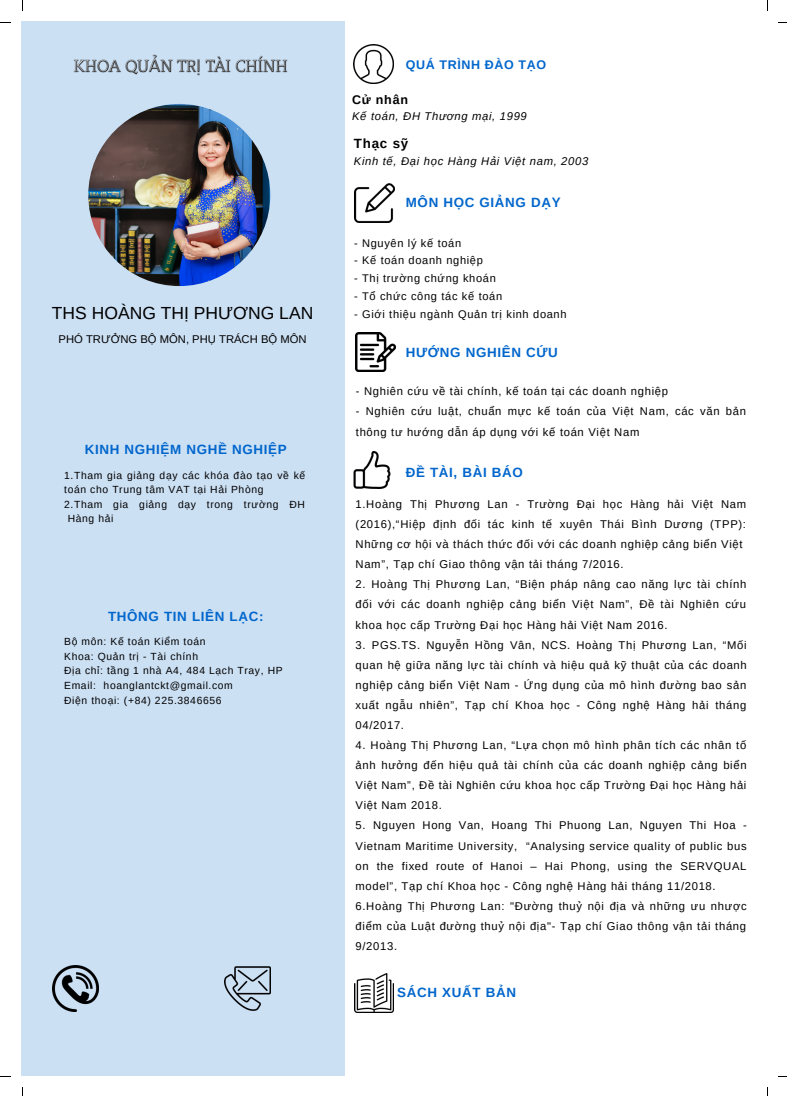
<style>
.page{position:relative;width:787px;height:1096px;background:#fff}
.page>*{position:absolute;margin:0;border:0;box-sizing:border-box;transform-origin:0 0}
.t1{font:17.5px "Arimo";color:#000}
.t2{font:700 13.38px "Arimo";letter-spacing:.05em;color:#06c}
.t3{font:700 13.38px "Arimo";letter-spacing:.06em;color:#000}
.t4{font:700 12.5px "Arimo";letter-spacing:.05em;color:#06c}
.t5{font:700 12.5px "Arimo";letter-spacing:.06em;color:#000}
.t6{font:11.25px/20.1px "Arimo";letter-spacing:.06em;color:#000}
.t7{font:italic 11.25px "Arimo";letter-spacing:.06em;color:#000}
.t8{font:11.25px "Arimo";color:#000}
.t9{font:11px "Arimo";letter-spacing:.06em;color:#000}
.t10{font:10.38px/14.6px "Arimo";letter-spacing:.06em;color:#000}
</style>
<div class="page">
<div style="left:22px;top:22px;width:322px;height:1053px;background:#cce0f4"></div>
<img style="left:88px;top:104px;width:182px;height:182px;border-radius:50%">
<img style="left:53px;top:965px;width:46px;height:46px">
<img style="left:224px;top:966px;width:46px;height:45px">
<img style="left:355px;top:183px;width:39px;height:40px">
<img style="left:354px;top:451px;width:36px;height:37px">
<img style="left:354px;top:973px;width:39px;height:39px">
<img style="left:356px;top:332px;width:39px;height:40px">
<img style="left:73px;top:54px;width:215px;height:22px">
<img style="left:354px;top:44px;width:39px;height:39px">
<h1 class="t1" style="left:52px;top:303px;width:263px">THS HOÀNG THỊ PHƯƠNG LAN</h1>
<p class="t8" style="left:59px;top:333px;width:250px">PHÓ TRƯỞNG BỘ MÔN, PHỤ TRÁCH BỘ MÔN</p>
<p class="t2" style="left:85px;top:442px;width:203px">KINH NGHIỆM NGHỀ NGHIỆP</p>
<p class="t10" style="left:64px;top:467px;width:243px">1.Tham gia giảng dạy các khóa đào tạo về kế</p>
<p class="t10" style="left:64px;top:482px;width:201px">toán cho Trung tâm VAT tại Hải Phòng</p>
<p class="t10" style="left:64px;top:497px;width:242px">2.Tham gia giảng dạy trong trường ĐH</p>
<p class="t10" style="left:68px;top:511px;width:47px">Hàng hải</p>
<p class="t2" style="left:108px;top:609px;width:157px">THÔNG TIN LIÊN LẠC:</p>
<p class="t10" style="left:64px;top:634px;width:220px">Bộ môn: Kế toán Kiểm toán<br>Khoa: Quản trị - Tài chính<br>Địa chỉ: tầng 1 nhà A4, 484 Lạch Tray, HP<br>Email: hoanglantckt@gmail.com<br>Điện thoại: (+84) 225.3846656</p>
<p class="t4" style="left:406px;top:57px;width:142px">QUÁ TRÌNH ĐÀO TẠO</p>
<p class="t5" style="left:352px;top:93px;width:57px">Cử nhân</p>
<p class="t7" style="left:352px;top:110px;width:176px">Kế toán, ĐH Thương mại, 1999</p>
<p class="t3" style="left:354px;top:136px;width:56px">Thạc sỹ</p>
<p class="t7" style="left:354px;top:155px;width:236px">Kinh tế, Đại học Hàng Hải Việt nam, 2003</p>
<p class="t2" style="left:406px;top:195px;width:156px">MÔN HỌC GIẢNG DẠY</p>
<p class="t9" style="left:354px;top:236px;width:109px">- Nguyên lý kế toán</p>
<p class="t9" style="left:354px;top:254px;width:130px">- Kế toán doanh nghiệp</p>
<p class="t9" style="left:354px;top:272px;width:143px">- Thị trường chứng khoán</p>
<p class="t9" style="left:354px;top:290px;width:150px">- Tổ chức công tác kế toán</p>
<p class="t9" style="left:354px;top:308px;width:214px">- Giới thiệu ngành Quản trị kinh doanh</p>
<p class="t2" style="left:406px;top:344px;width:154px">HƯỚNG NGHIÊN CỨU</p>
<p class="t6" style="left:356px;top:380px;width:314px">- Nghiên cứu về tài chính, kế toán tại các doanh nghiệp</p>
<p class="t6" style="left:356px;top:401px;width:392px;line-height:20.5px">- Nghiên cứu luật, chuẩn mực kế toán của Việt Nam, các văn bản thông tư hướng dẫn áp dụng với kế toán Việt Nam</p>
<p class="t2" style="left:406px;top:465px;width:119px">ĐỀ TÀI, BÀI BÁO</p>
<p class="t6" style="left:356px;top:494px;width:392px">1.Hoàng Thị Phương Lan - Trường Đại học Hàng hải Việt Nam (2016),“Hiệp định đối tác kinh tế xuyên Thái Bình Dương (TPP):<br>Những cơ hội và thách thức đối với các doanh nghiệp cảng biển Việt Nam”, Tạp chí Giao thông vận tải tháng 7/2016.</p>
<p class="t6" style="left:356px;top:574px;width:392px;text-align:justify">2. Hoàng Thị Phương Lan, “Biện pháp nâng cao năng lực tài chính đối với các doanh nghiệp cảng biển Việt Nam”, Đề tài Nghiên cứu khoa học cấp Trường Đại học Hàng hải Việt Nam 2016.</p>
<p class="t6" style="left:356px;top:634px;width:393px;text-align:justify">3. PGS.TS. Nguyễn Hồng Vân, NCS. Hoàng Thị Phương Lan, “Mối quan hệ giữa năng lực tài chính và hiệu quả kỹ thuật của các doanh nghiệp cảng biển Việt Nam - Ứng dụng của mô hình đường bao sản xuất ngẫu nhiên”, Tạp chí Khoa học - Công nghệ Hàng hải tháng 04/2017.</p>
<p class="t6" style="left:356px;top:735px;width:393px;text-align:justify">4. Hoàng Thị Phương Lan, “Lựa chọn mô hình phân tích các nhân tố ảnh hưởng đến hiệu quả tài chính của các doanh nghiệp cảng biển Việt Nam”, Đề tài Nghiên cứu khoa học cấp Trường Đại học Hàng hải Việt Nam 2018.</p>
<p class="t6" style="left:356px;top:815px;width:393px">5. Nguyen Hong Van, Hoang Thi Phuong Lan, Nguyen Thi Hoa - Vietnam Maritime University, “Analysing service quality of public bus on the fixed route of Hanoi – Hai Phong, using the SERVQUAL model”, Tạp chí Khoa học - Công nghệ Hàng hải tháng 11/2018.<br>6.Hoàng Thị Phương Lan: "Đường thuỷ nội địa và những ưu nhược điểm của Luật đường thuỷ nội địa"- Tạp chí Giao thông vận tải tháng 9/2013.</p>
<p class="t2" style="left:397px;top:985px;width:120px">SÁCH XUẤT BẢN</p>
</div>
